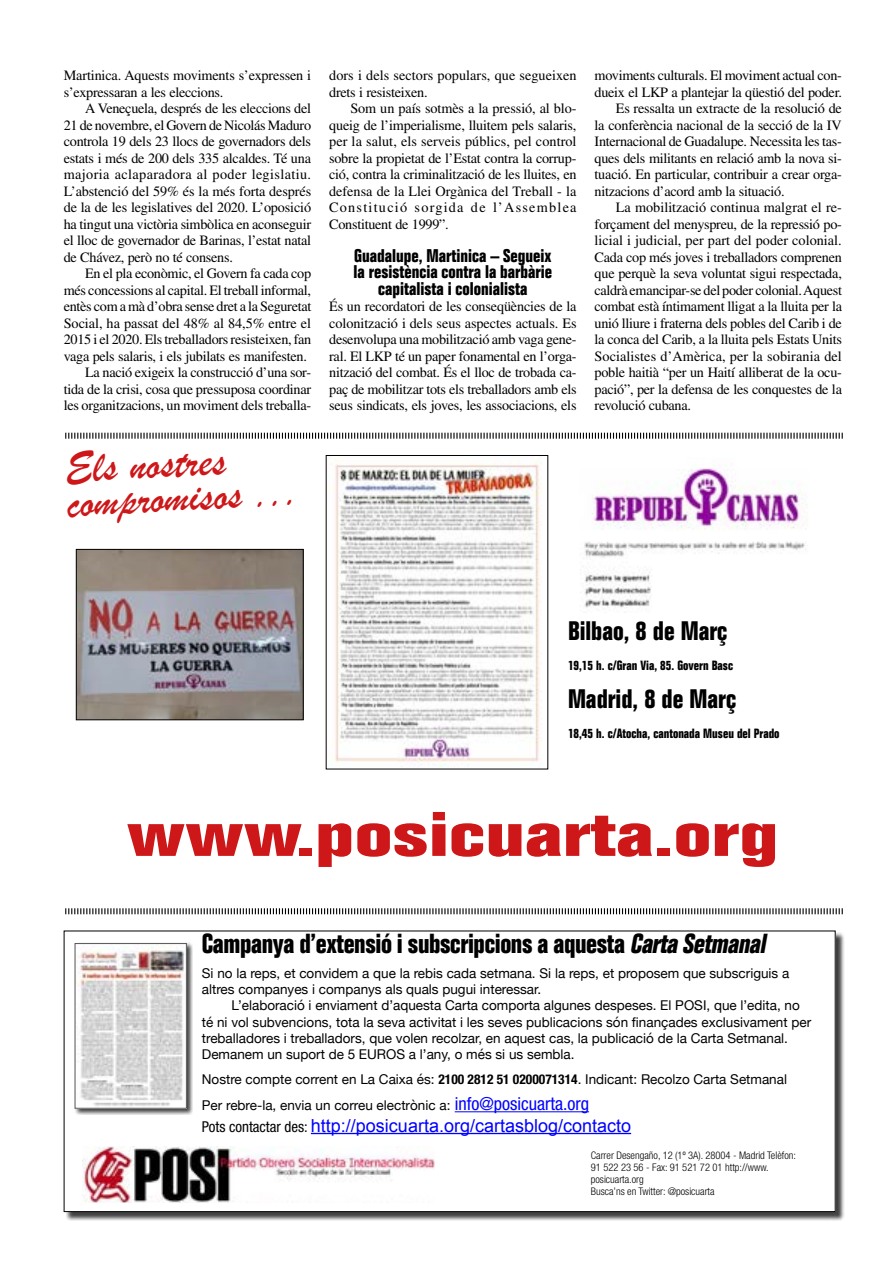
<style>
.page{position:relative;width:893px;height:1263px;background:#fff}
.page>*{position:absolute;margin:0;border:0;box-sizing:border-box;transform-origin:0 0}
.t1{font:700 condensed 61.5px "Folio Std";color:#cd1719;scale:1.51 1}
.t2{font:45px/34.2px "Brush Script";color:#cd1719}
.t3{font:700 condensed 27px "Folio Std";letter-spacing:-.015em;color:#000}
.t4{font:700 condensed 26.25px "Folio Std";color:#000}
.t5{font:700 condensed 18px/16.5px "Folio Std";color:#000;text-align:center}
.t6{font:18px "Arial";color:#00f}
.t7{font:14.25px/16.5px "Times LT Std";letter-spacing:-.02em;color:#000;text-align:justify}
.t8{font:14.25px/16.5px "Times LT Std";letter-spacing:.005em;color:#000}
.t9{font:14.25px "Times LT Std";color:#000}
.t10{font:13.5px/16.2px "Helvetica Neue";color:#000}
.t11{font:700 condensed 13.05px "Folio Std";color:#000}
.t12{font:300 condensed 10.5px/12px "Helvetica Neue LT Std";color:#000}
.s1{font-style:italic}
.s2{font-family:"Helvetica Neue LT Std";font-weight:700;font-stretch:condensed}
.s3{font-family:"Helvetica Neue LT Std";font-stretch:condensed;font-size:18px;color:#0002ff}
.s4{font-family:"Helvetica Neue LT Std";font-stretch:condensed;font-size:15px;color:#000}
</style>
<div class="page">
<svg style="left:65px;top:432px;width:778px;height:7px"></svg>
<div style="left:66px;top:933px;width:778px;height:288px;background:#000;opacity:.75"></div>
<div style="left:64px;top:931px;width:771px;height:280px;background:#fff"></div>
<div style="left:74px;top:942px;width:119px;height:173px;background:#000;opacity:.75"></div>
<img style="left:77px;top:945px;width:108px;height:161px">
<div style="left:75px;top:943px;width:112px;height:165px;border:1px solid #575756"></div>
<img style="left:82px;top:1146px;width:353px;height:57px">
<hr style="left:455px;top:1111px;width:134px;height:1px;background:#0002ff">
<hr style="left:311px;top:1133px;width:320px;height:1px;background:#00f">
<svg style="left:65px;top:908px;width:778px;height:7px"></svg>
<img style="left:334px;top:460px;width:208px;height:307px">
<img style="left:78px;top:551px;width:224px;height:167px">
<div style="left:76px;top:549px;width:228px;height:171px;border:1px solid #000"></div>
<img style="left:584px;top:465px;width:224px;height:143px">
<p class="t7" style="left:64px;top:67px;width:249px">Martinica. Aquests moviments s’expressen i s’expressaran a les eleccions.</p>
<p class="t7" style="left:64px;top:100px;width:249px;text-indent:21px">A Veneçuela, després de les eleccions del 21 de novembre, el Govern de Nicolás Maduro controla 19 dels 23 llocs de governadors dels estats i més de 200 dels 335 alcaldes. Té una majoria aclaparadora al poder legislatiu.<br>L’abstenció del 59% és la més forta després de la de les legislatives del 2020. L’oposició ha tingut una victòria simbòlica en aconseguir el lloc de governador de Barinas, l’estat natal de Chávez, però no té consens.</p>
<p class="t7" style="left:85px;top:265px;width:228px">En el pla econòmic, el Govern fa cada cop</p>
<p class="t7" style="left:64px;top:282px;width:249px">més concessions al capital. El treball informal,</p>
<p class="t7" style="left:64px;top:298px;width:249px">entès com a mà d’obra sense dret a la Seguretat</p>
<p class="t7" style="left:64px;top:315px;width:249px">Social, ha passat del 48% al 84,5% entre el</p>
<p class="t7" style="left:64px;top:331px;width:249px">2015 i el 2020. Els treballadors resisteixen, fan</p>
<p class="t7" style="left:64px;top:348px;width:245px">vaga pels salaris, i els jubilats es manifesten.</p>
<p class="t7" style="left:85px;top:364px;width:228px">La nació exigeix la construcció d’una sor-</p>
<p class="t7" style="left:64px;top:381px;width:249px">tida de la crisi, cosa que pressuposa coordinar</p>
<p class="t7" style="left:64px;top:397px;width:249px">les organitzacions, un moviment dels treballa-</p>
<h2 class="t2" style="left:64px;top:451px;width:234px;rotate:-3deg">Els nostres compromisos ...</h2>
<p class="t8" style="left:329px;top:67px;width:249px">dors i dels sectors populars, que segueixen drets i resisteixen.</p>
<p class="t7" style="left:329px;top:100px;width:249px;text-indent:21px">Som un país sotmès a la pressió, al blo&shy;queig de l’imperialisme, lluitem pels salaris, per la salut, els serveis públics, pel control sobre la propietat de l’Estat contra la corrup&shy;ció, contra la criminalització de les lluites, en defensa de la Llei Orgànica del Treball - la Constitució sorgida de l’Assemblea Constituent de 1999”.</p>
<p class="t5" style="left:354px;top:248px;width:200px">Guadalupe, Martinica – Segueix la resistència contra la barbàrie capitalista i colonialista</p>
<p class="t7" style="left:329px;top:298px;width:249px">És un recordatori de les conseqüències de la colonització i dels seus aspectes actuals. Es desenvolupa una mobilització amb vaga gene&shy;ral. El LKP té un paper fonamental en l’orga&shy;nització del combat. És el lloc de trobada ca&shy;paç de mobilitzar tots els treballadors amb els seus sindicats, els joves, les associacions, els</p>
<p class="t7" style="left:595px;top:67px;width:249px">moviments culturals. El moviment actual con-</p>
<p class="t7" style="left:595px;top:84px;width:249px">dueix el LKP a plantejar la qüestió del poder.</p>
<p class="t7" style="left:616px;top:100px;width:228px">Es ressalta un extracte de la resolució de</p>
<p class="t7" style="left:595px;top:117px;width:249px">la conferència nacional de la secció de la IV</p>
<p class="t7" style="left:595px;top:133px;width:249px">Internacional de Guadalupe. Necessita les tas-</p>
<p class="t7" style="left:595px;top:150px;width:249px">ques dels militants en relació amb la nova si-</p>
<p class="t7" style="left:595px;top:166px;width:249px">tuació. En particular, contribuir a crear orga-</p>
<p class="t7" style="left:595px;top:183px;width:192px">nitzacions d’acord amb la situació.</p>
<p class="t9" style="left:616px;top:200px;width:228px">La mobilització continua malgrat el re-</p>
<p class="t7" style="left:595px;top:216px;width:249px">forçament del menyspreu, de la repressió po-</p>
<p class="t9" style="left:595px;top:233px;width:249px">licial i judicial, per part del poder colonial.</p>
<p class="t7" style="left:595px;top:249px;width:249px">Cada cop més joves i treballadors comprenen</p>
<p class="t7" style="left:595px;top:265px;width:249px">que perquè la seva voluntat sigui respectada,</p>
<p class="t7" style="left:595px;top:282px;width:249px">caldrà emancipar-se del poder colonial. Aquest</p>
<p class="t7" style="left:595px;top:298px;width:249px">combat està íntimament lligat a la lluita per la</p>
<p class="t7" style="left:595px;top:315px;width:249px">unió lliure i fraterna dels pobles del Carib i de</p>
<p class="t7" style="left:595px;top:331px;width:249px">la conca del Carib, a la lluita pels Estats Units</p>
<p class="t8" style="left:595px;top:348px;width:249px">Socialistes d’Amèrica, per la sobirania del</p>
<p class="t7" style="left:595px;top:364px;width:249px">poble haitià “per un Haití alliberat de la ocu-</p>
<p class="t7" style="left:595px;top:381px;width:249px">pació”, per la defensa de les conquestes de la</p>
<p class="t7" style="left:595px;top:397px;width:98px">revolució cubana.</p>
<h3 class="t4" style="left:568px;top:616px;width:161px">Bilbao, 8 de Març</h3>
<p class="t11" style="left:568px;top:658px;width:167px">19,15 h. c/Gran Via, 85. Govern Basc</p>
<h3 class="t4" style="left:568px;top:684px;width:170px">Madrid, 8 de Març</h3>
<p class="t11" style="left:568px;top:726px;width:213px">18,45 h. c/Atocha, cantonada Museu del Prado</p>
<h1 class="t1" style="left:127px;top:800px;width:433px">www.posicuarta.org</h1>
<h3 class="t3" style="left:202px;top:929px;width:570px">Campanya d’extensió i subscripcions a aquesta <span class="s1">CartaSetmanal</span></h3>
<p class="t10" style="left:202px;top:966px;width:589px">Si no la reps, et convidem a que la rebis cada setmana. Si la reps, et proposem que subscriguis a altres companyes i companys als quals pugui interessar.</p>
<p class="t10" style="left:202px;top:998px;width:611px;text-indent:30px">L’elaboració i enviament d’aquesta Carta comporta algunes despeses. El POSI, que l’edita, no té ni vol subvencions, tota la seva activitat i les seves publicacions són finançades exclusivament per treballadores i treballadors, que volen recolzar, en aquest cas, la publicació de la Carta Setmanal.<br>Demanem un suport de 5 EUROS a l’any, o més si us sembla.</p>
<p class="t10" style="left:202px;top:1066px;width:587px;line-height:26.4px">Nostre compte corrent en La Caixa és: <span class="s2">2100 2812 51 0200071314</span>. Indicant: Recolzo Carta Setmanal<br>Per rebre-la, envia un correu electrònic a: <span class="s3">info@posicuarta.org</span></p>
<p class="t6" style="left:202px;top:1113px;width:431px"><span class="s4">Pots contactar des:</span> http://posicuarta.org/cartasblog/contacto</p>
<p class="t12" style="left:591px;top:1149px;width:207px">Carrer Desengaño, 12 (1º 3A). 28004 - Madrid Telèfon:<br>91 522 23 56 - Fax: 91 521 72 01 http://www. posicuarta.org<br>Busca’ns en Twitter: @posicuarta</p>
</div>
